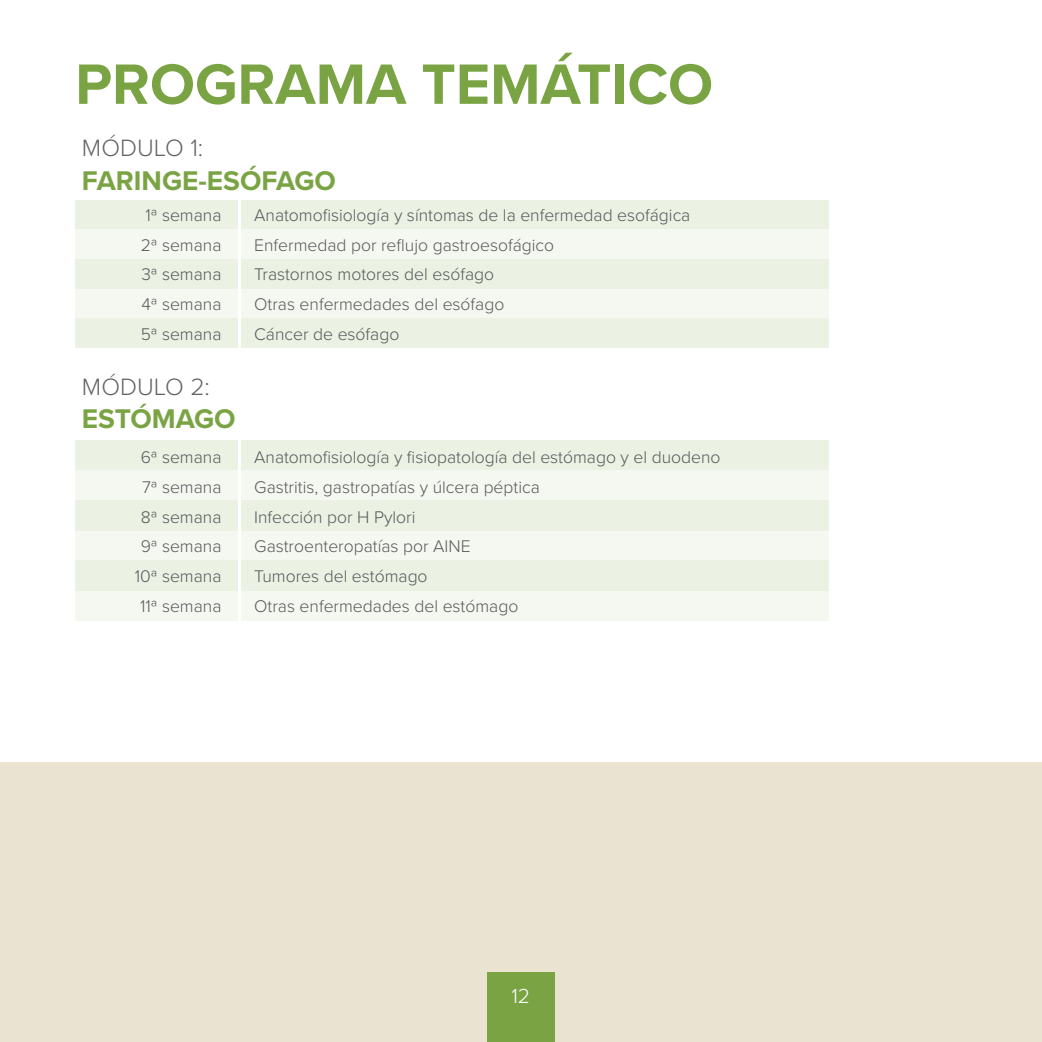
<style>
.page{position:relative;width:1042px;height:1042px;background:#fff}
.page>*{position:absolute;margin:0;border:0;box-sizing:border-box;transform-origin:0 0}
.t1{font:700 58.98px "Proxima Nova";color:#7aa444}
.t2{font:700 28px "Proxima Nova";color:#7aa444}
.t3{font:300 24.5px "Proxima Nova";color:#636366}
.t4{font:300 21px "Proxima Nova";color:#fff}
.t5{font:300 17.5px/29.8px "Proxima Nova";color:#57585a}
</style>
<div class="page">
<div style="left:241px;top:590px;width:588px;height:30px;background:#f5f8f1"></div>
<div style="left:241px;top:441px;width:588px;height:29px;background:#ebf1e3"></div>
<div style="left:241px;top:560px;width:588px;height:30px;background:#ebf1e3"></div>
<div style="left:241px;top:470px;width:588px;height:30px;background:#f5f8f1"></div>
<div style="left:241px;top:500px;width:588px;height:30px;background:#ebf1e3"></div>
<div style="left:241px;top:530px;width:588px;height:30px;background:#f5f8f1"></div>
<div style="left:75px;top:590px;width:163px;height:30px;background:#f5f8f1"></div>
<div style="left:75px;top:441px;width:163px;height:29px;background:#ebf1e3"></div>
<div style="left:75px;top:560px;width:163px;height:30px;background:#ebf1e3"></div>
<div style="left:75px;top:470px;width:163px;height:30px;background:#f5f8f1"></div>
<div style="left:75px;top:500px;width:163px;height:30px;background:#ebf1e3"></div>
<div style="left:75px;top:530px;width:163px;height:30px;background:#f5f8f1"></div>
<div style="left:241px;top:200px;width:588px;height:29px;background:#ebf1e3"></div>
<div style="left:241px;top:318px;width:588px;height:30px;background:#ebf1e3"></div>
<div style="left:241px;top:229px;width:588px;height:30px;background:#f5f8f1"></div>
<div style="left:241px;top:259px;width:588px;height:29px;background:#ebf1e3"></div>
<div style="left:241px;top:288px;width:588px;height:30px;background:#f5f8f1"></div>
<div style="left:75px;top:200px;width:163px;height:29px;background:#ebf1e3"></div>
<div style="left:75px;top:318px;width:163px;height:30px;background:#ebf1e3"></div>
<div style="left:75px;top:229px;width:163px;height:30px;background:#f5f8f1"></div>
<div style="left:75px;top:259px;width:163px;height:29px;background:#ebf1e3"></div>
<div style="left:75px;top:288px;width:163px;height:30px;background:#f5f8f1"></div>
<div style="left:0;top:762px;width:1042px;height:280px;background:#ebe3d1"></div>
<div style="left:487px;top:973px;width:68px;height:69px;background:#7aa444"></div>
<h1 class="t1" style="left:75px;top:40px;width:639px">PROGRAMA TEMÁTICO</h1>
<h3 class="t3" style="left:82px;top:130px;width:123px">MÓDULO 1:</h3>
<h2 class="t2" style="left:82px;top:160px;width:256px">FARINGE-ESÓFAGO</h2>
<p class="t5" style="left:141px;top:199px;width:82px;text-align:justify">1ª semana 2ª semana 3ª semana 4ª semana 5ª semana</p>
<p class="t5" style="left:254px;top:199px;width:438px">Anatomofisiología y síntomas de la enfermedad esofágica Enfermedad por reflujo gastroesofágico<br>Trastornos motores del esófago<br>Otras enfermedades del esófago<br>Cáncer de esófago</p>
<h3 class="t3" style="left:82px;top:368px;width:129px">MÓDULO 2:</h3>
<h2 class="t2" style="left:82px;top:398px;width:155px">ESTÓMAGO</h2>
<p class="t5" style="left:135px;top:441px;width:88px;text-align:center">6ª semana<br>7ª semana<br>8ª semana<br>9ª semana<br>10ª semana<br>11ª semana</p>
<p class="t5" style="left:254px;top:441px;width:468px">Anatomofisiología y fisiopatología del estómago y el duodeno Gastritis, gastropatías y úlcera péptica<br>Infección por H Pylori<br>Gastroenteropatías por AINE<br>Tumores del estómago<br>Otras enfermedades del estómago</p>
<p class="t4" style="left:511px;top:980px;width:20px">12</p>
</div>
